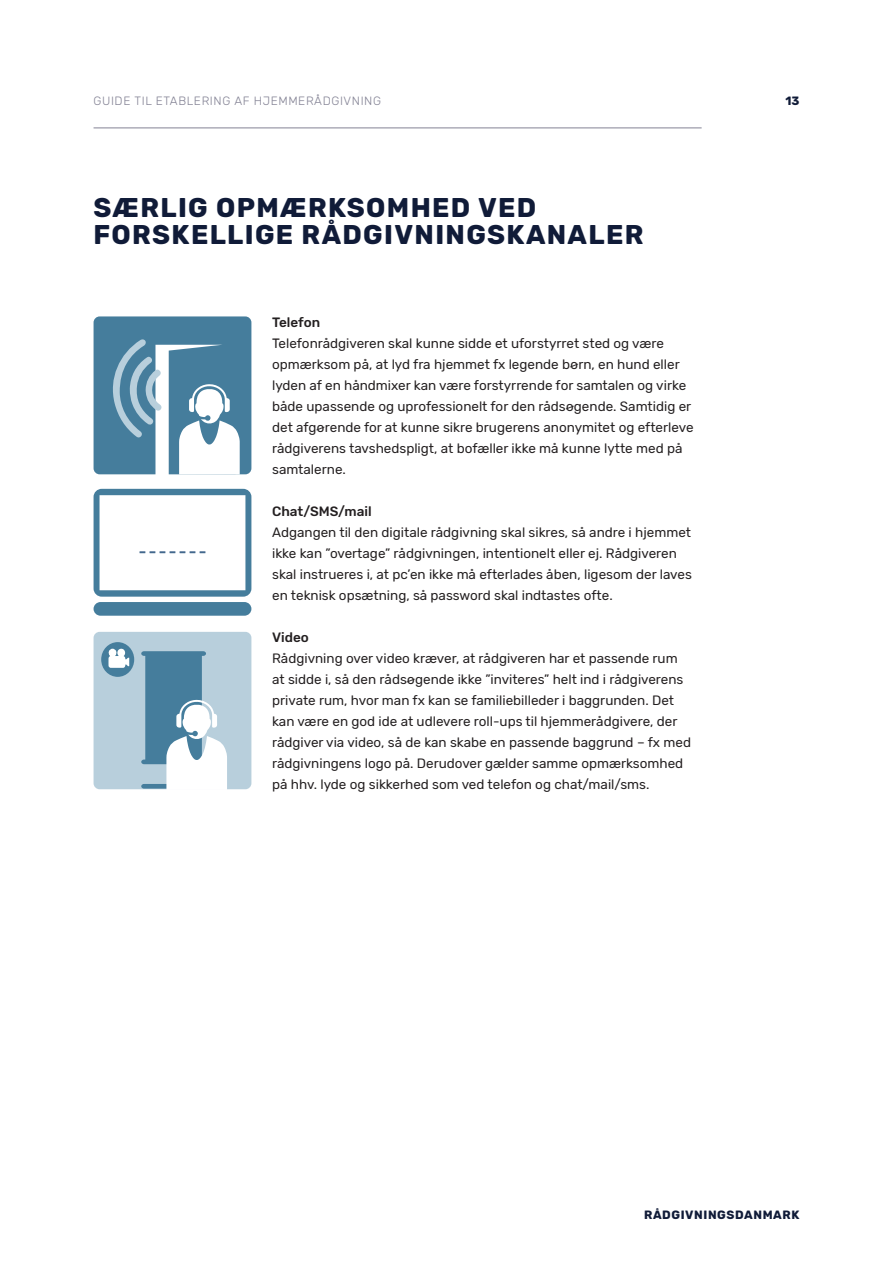
<style>
.page{position:relative;width:893px;height:1263px;background:#fff}
.page>*{position:absolute;margin:0;border:0;box-sizing:border-box;transform-origin:0 0}
.Niveau_1___Rubrikker{font:700 27px/27px "Rubik";letter-spacing:.05em;color:#101b38}
.Brødtekst{font:13.5px/21px "Rubik";color:#231f20}
.Niveau_3___Mellemrub{font:500 13.5px "Rubik";color:#231f20}
.t1{font:300 12px "Rubik";letter-spacing:.05em;color:#838294}
.t2{font:700 12px "Rubik";letter-spacing:.05em;color:#101b38}
</style>
<div class="page">
<hr style="left:94px;top:128px;width:608px;height:1px;background:#838294">
<svg style="left:94px;top:316px;width:157px;height:158px"></svg>
<div style="left:94px;top:602px;width:157px;height:14px;background:#457d9c;border-radius:7px"></div>
<svg style="left:94px;top:489px;width:157px;height:108px"></svg>
<div style="left:94px;top:632px;width:157px;height:157px;background:#b8cfdc;border-radius:6px"></div>
<svg style="left:141px;top:651px;width:86px;height:139px"></svg>
<div style="left:101px;top:642px;width:33px;height:35px;background:#457d9c;border-radius:50%"></div>
<svg style="left:108px;top:648px;width:21px;height:20px"></svg>
<p class="t1" style="left:94px;top:94px;width:289px">GUIDE TIL ETABLERING AF HJEMMERÅDGIVNING</p>
<p class="Niveau_1___Rubrikker" style="left:94px;top:194px;width:551px">SÆRLIG OPMÆRKSOMHED VED<br>FORSKELLIGE RÅDGIVNINGSKANALER</p>
<p class="Niveau_3___Mellemrub" style="left:272px;top:315px;width:50px">Telefon</p>
<p class="Brødtekst" style="left:272px;top:333px;width:423px">Telefonrådgiveren skal kunne sidde et uforstyrret sted og være opmærksom på, at lyd fra hjemmet fx legende børn, en hund eller lyden af en håndmixer kan være forstyrrende for samtalen og virke både upassende og uprofessionelt for den rådsøgende. Samtidig er det afgørende for at kunne sikre brugerens anonymitet og efterleve rådgiverens tavshedspligt, at bofæller ikke må kunne lytte med på samtalerne.</p>
<p class="Niveau_3___Mellemrub" style="left:272px;top:504px;width:101px">Chat/SMS/mail</p>
<p class="Brødtekst" style="left:272px;top:522px;width:421px">Adgangen til den digitale rådgivning skal sikres, så andre i hjemmet ikke kan ”overtage” rådgivningen, intentionelt eller ej. Rådgiveren skal instrueres i, at pc’en ikke må efterlades åben, ligesom der laves en teknisk opsætning, så password skal indtastes ofte.</p>
<p class="Niveau_3___Mellemrub" style="left:272px;top:630px;width:38px">Video</p>
<p class="Brødtekst" style="left:272px;top:648px;width:420px">Rådgivning over video kræver, at rådgiveren har et passende rum at sidde i, så den rådsøgende ikke ”inviteres” helt ind i rådgiverens private rum, hvor man fx kan se familiebilleder i baggrunden. Det kan være en god ide at udlevere roll-ups til hjemmerådgivere, der rådgiver via video, så de kan skabe en passende baggrund – fx med rådgivningens logo på. Derudover gælder samme opmærksomhed på hhv. lyde og sikkerhed som ved telefon og chat/mail/sms.</p>
<p class="t2" style="left:785px;top:94px;width:16px">13</p>
<p class="t2" style="left:644px;top:1208px;width:157px">RÅDGIVNINGSDANMARK</p>
</div>
